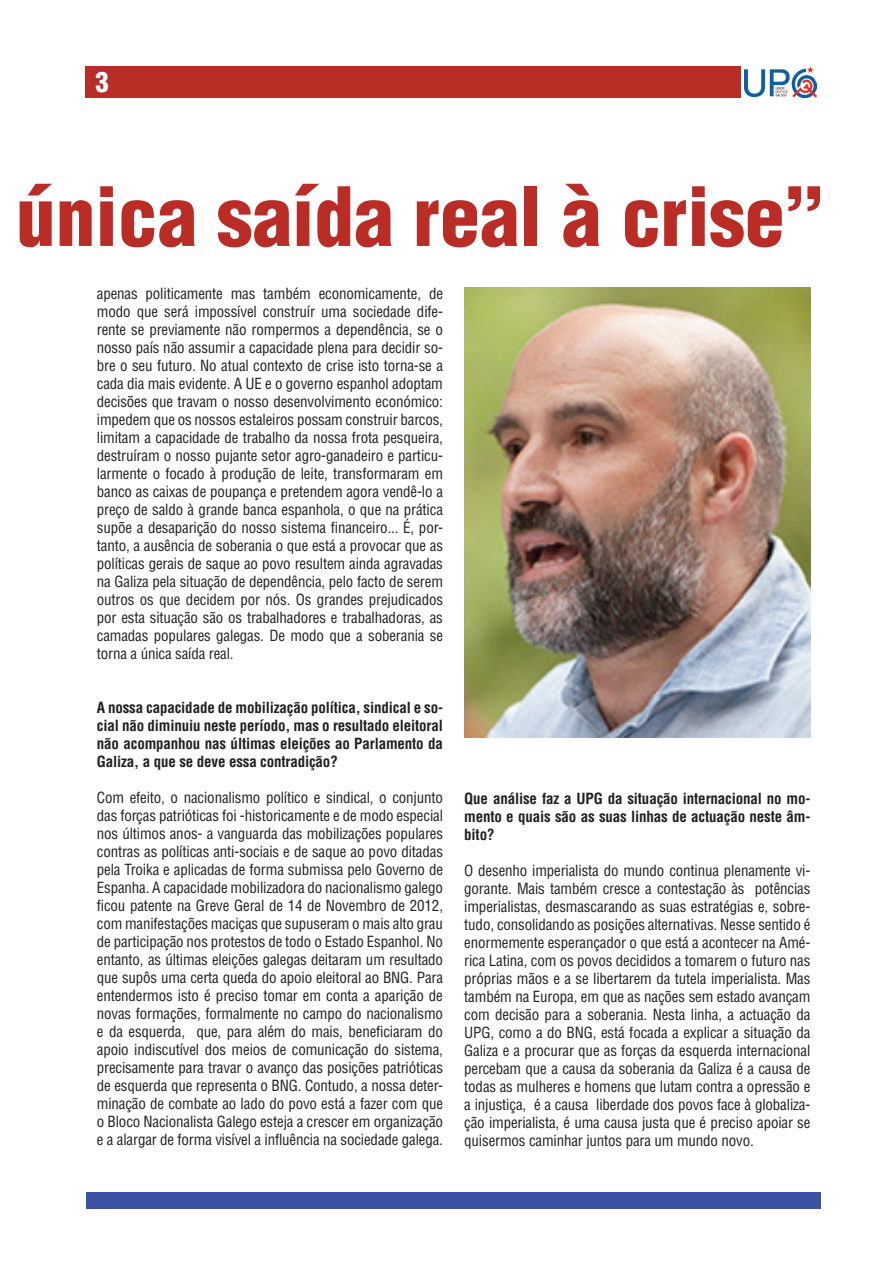
<style>
.page{position:relative;width:893px;height:1263px;background:#fff}
.page>*{position:absolute;margin:0;border:0;box-sizing:border-box;transform-origin:0 0}
.t1{font:900 condensed 79.5px "Helvetica LT Std";color:#ba2c26}
.t2{font:900 condensed 27px "Helvetica LT Std";color:#fff}
.t3{font:condensed 15px/18px "Helvetica LT Std";letter-spacing:-.01em;color:#231f20;text-align:justify}
.t4{font:700 condensed 15px/18px "Helvetica LT Std";letter-spacing:-.01em;color:#231f20;text-align:justify}
</style>
<div class="page">
<div style="left:86px;top:67px;width:735px;height:31px;background:#ba2c26"></div>
<div style="left:87px;top:1192px;width:734px;height:17px;background:#3c53a3"></div>
<div style="left:741px;top:67px;width:80px;height:31px;background:#fff"></div>
<img style="left:745px;top:67px;width:72px;height:31px">
<img style="left:464px;top:288px;width:346px;height:449px">
<h2 class="t2" style="left:96px;top:65px;width:15px">3</h2>
<h1 class="t1" style="left:16px;top:166px;width:810px">única saída real à crise”</h1>
<p class="t3" style="left:97px;top:284px;width:348px">apenas politicamente mas também economicamente, de modo que será impossível construír uma sociedade dife&shy;rente se previamente não rompermos a dependência, se o nosso país não assumir a capacidade plena para decidir so&shy;bre o seu futuro. No atual contexto de crise isto torna-se a cada dia mais evidente. A UE e o governo espanhol adoptam decisões que travam o nosso desenvolvimento económico: impedem que os nossos estaleiros possam construir barcos, limitam a capacidade de trabalho da nossa frota pesqueira, destruíram o nosso pujante setor agro-ganadeiro e particu&shy;larmente o focado à produção de leite, transformaram em banco as caixas de poupança e pretendem agora vendê-lo a preço de saldo à grande banca espanhola, o que na prática supõe a desaparição do nosso sistema financeiro... É, por&shy;tanto, a ausência de soberania o que está a provocar que as políticas gerais de saque ao povo resultem ainda agravadas na Galiza pela situação de dependência, pelo facto de serem outros os que decidem por nós. Os grandes prejudicados por esta situação são os trabalhadores e trabalhadoras, as camadas populares galegas. De modo que a soberania se torna a única saída real.</p>
<p class="t4" style="left:97px;top:698px;width:348px">A nossa capacidade de mobilização política, sindical e so&shy;cial não diminuiu neste período, mas o resultado eleitoral não acompanhou nas últimas eleições ao Parlamento da Galiza, a que se deve essa contradição?</p>
<p class="t3" style="left:97px;top:788px;width:348px">Com efeito, o nacionalismo político e sindical, o conjunto das forças patrióticas foi -historicamente e de modo especial nos últimos anos- a vanguarda das mobilizações populares contras as políticas anti-sociais e de saque ao povo ditadas pela Troika e aplicadas de forma submissa pelo Governo de Espanha. A capacidade mobilizadora do nacionalismo galego ficou patente na Greve Geral de 14 de Novembro de 2012, com manifestações maciças que supuseram o mais alto grau de participação nos protestos de todo o Estado Espanhol. No entanto, as últimas eleições galegas deitaram um resultado que supôs uma certa queda do apoio eleitoral ao BNG. Para entendermos isto é preciso tomar em conta a aparição de novas formações, formalmente no campo do nacionalismo e da esquerda, que, para além do mais, beneficiaram do apoio indiscutível dos meios de comunicação do sistema, precisamente para travar o avanço das posições patrióticas de esquerda que representa o BNG. Contudo, a nossa deter&shy;minação de combate ao lado do povo está a fazer com que o Bloco Nacionalista Galego esteja a crescer em organização e a alargar de forma visível a influência na sociedade galega.</p>
<p class="t4" style="left:464px;top:789px;width:348px">Que análise faz a UPG da situação internacional no mo&shy;mento e quais são as suas linhas de actuação neste âm&shy;bito?</p>
<p class="t3" style="left:464px;top:861px;width:348px">O desenho imperialista do mundo continua plenamente vi&shy;gorante. Mais também cresce a contestação às potências imperialistas, desmascarando as suas estratégias e, sobre&shy;tudo, consolidando as posições alternativas. Nesse sentido é enormemente esperançador o que está a acontecer na Amé&shy;rica Latina, com os povos decididos a tomarem o futuro nas próprias mãos e a se libertarem da tutela imperialista. Mas também na Europa, em que as nações sem estado avançam com decisão para a soberania. Nesta linha, a actuação da UPG, como a do BNG, está focada a explicar a situação da Galiza e a procurar que as forças da esquerda internacional percebam que a causa da soberania da Galiza é a causa de todas as mulheres e homens que lutam contra a opressão e a injustiça, é a causa liberdade dos povos face à globaliza&shy;ção imperialista, é uma causa justa que é preciso apoiar se quisermos caminhar juntos para um mundo novo.</p>
</div>
